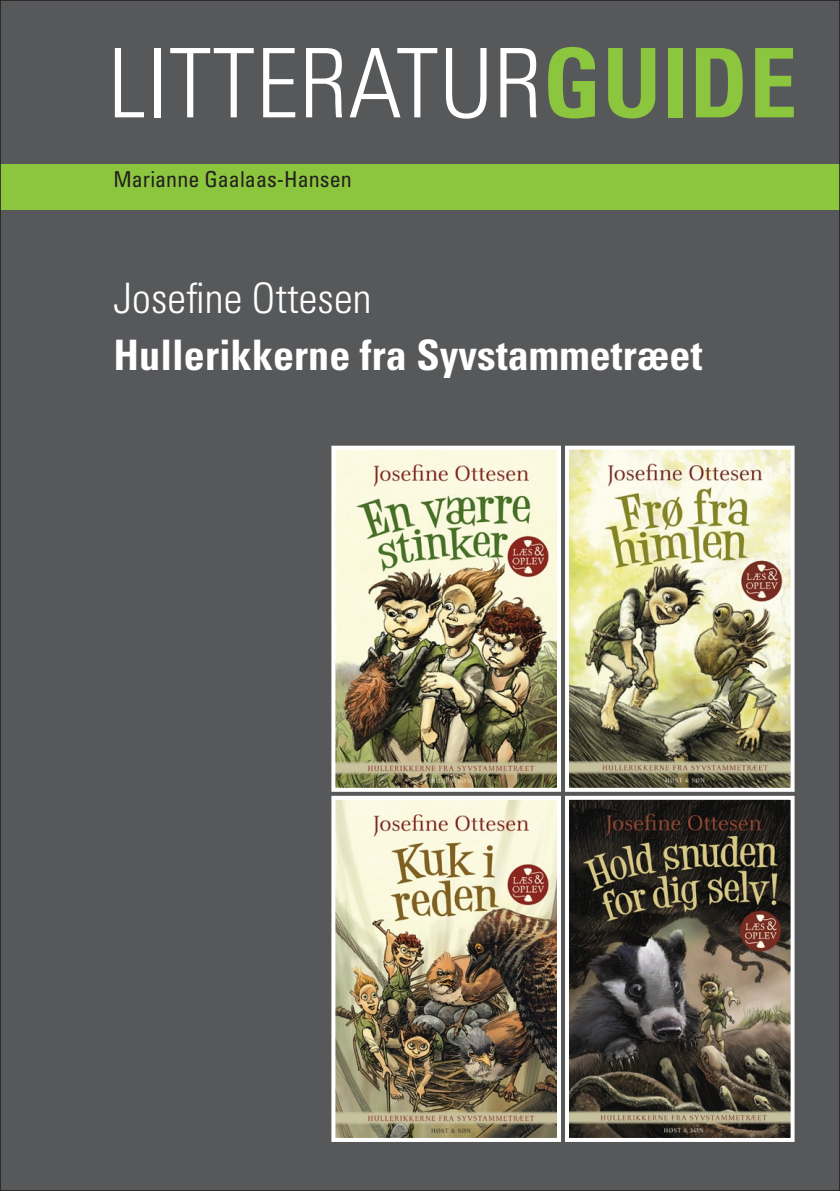
<style>
.page{position:relative;width:840px;height:1191px;background:#fff}
.page>*{position:absolute;margin:0;border:0;box-sizing:border-box;transform-origin:0 0}
.t1{font:300 condensed 96px "Univers";letter-spacing:.01em;color:#fff}
.t2{font:700 condensed 42px "Univers";color:#fff}
.t3{font:300 condensed 42px "Univers";color:#fff}
.t4{font:condensed 22px "Univers";color:#231f20}
.s1{font-weight:700;color:#8bc63e}
</style>
<div class="page">
<div style="left:0;top:0;width:839px;height:1191px;background:#57585a"></div>
<div style="left:0;top:164px;width:839px;height:46px;background:#8bc63e"></div>
<img style="left:336px;top:451px;width:219px;height:336px">
<div style="left:331px;top:446px;width:229px;height:346px;border:4px solid #fff"></div>
<img style="left:569px;top:451px;width:220px;height:336px">
<div style="left:564px;top:446px;width:230px;height:346px;border:4px solid #fff"></div>
<img style="left:336px;top:801px;width:219px;height:336px">
<div style="left:331px;top:796px;width:229px;height:346px;border:4px solid #fff"></div>
<img style="left:569px;top:801px;width:220px;height:336px">
<div style="left:564px;top:796px;width:230px;height:346px;border:4px solid #fff"></div>
<h1 class="t1" style="left:108px;top:26px;width:689px">LITTERATUR<span class="s1">GUIDE</span></h1>
<p class="t4" style="left:113px;top:165px;width:240px">Marianne Gaalaas-Hansen</p>
<p class="t3" style="left:113px;top:273px;width:259px">Josefine Ottesen</p>
<p class="t2" style="left:113px;top:329px;width:590px">Hullerikkerne fra Syvstammetræet</p>
</div>
